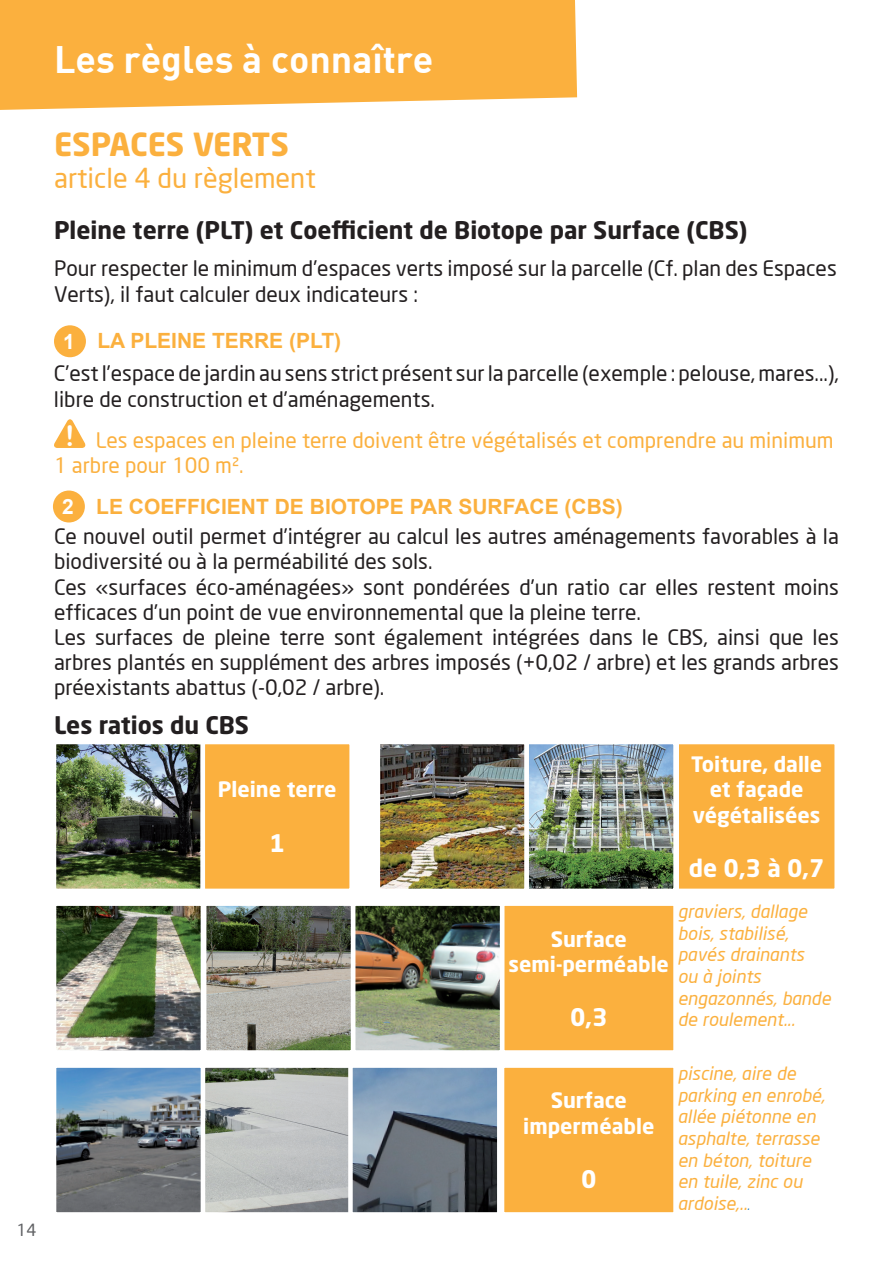
<style>
.page{position:relative;width:893px;height:1263px;background:#fff}
.page>*{position:absolute;margin:0;border:0;box-sizing:border-box;transform-origin:0 0}
.t1{font:700 37.5px "DIN";color:#fff}
.t2{font:700 31.5px "Neo Sans W1 G";color:#fbb03e}
.t3{font:27px "Neo Sans";color:#fbb03e}
.t4{font:700 24px "Neo Sans W1 G";color:#231f20}
.t5{font:700 24px "Neo Sans W1 G";color:#fff}
.t6{font:21px/25.2px "Neo Sans";color:#231f20}
.t7{font:21px/25.2px "Neo Sans";color:#fbb03e}
.t8{font:700 21px/25.2px "Neo Sans W1 G";color:#fff;text-align:center}
.t9{font:700 21px "Arial";color:#fbb03e}
.t10{font:700 21px "Arial";color:#fff}
.t11{font:italic 18px/21.6px "Neo Sans";color:#fbb03e}
.t12{font:16.5px "Neo Sans";color:#616265}
.s1{font-family:"Arial Rounded MT Bold";font-size:28.35px;color:#fff}
.s2{font-size:12px;color:#1474bb}
</style>
<div class="page">
<div style="left:0;top:0;width:577px;height:110px;background:#fbb03e"></div>
<div style="left:54px;top:325px;width:32px;height:32px;background:#fbb03e;border-radius:50%"></div>
<div style="left:53px;top:490px;width:32px;height:32px;background:#fbb03e;border-radius:50%"></div>
<svg style="left:54px;top:419px;width:32px;height:29px"></svg>
<img style="left:57px;top:745px;width:143px;height:143px">
<div style="left:52px;top:740px;width:153px;height:153px;border:4px solid #fff"></div>
<img style="left:381px;top:745px;width:292px;height:143px">
<div style="left:376px;top:740px;width:153px;height:153px;border:4px solid #fff"></div>
<div style="left:203px;top:742px;width:149px;height:149px;background:#fbb03e"></div>
<div style="left:201px;top:740px;width:153px;height:153px;border:4px solid #fff"></div>
<div style="left:677px;top:742px;width:160px;height:149px;background:#fbb03e"></div>
<div style="left:674px;top:740px;width:165px;height:153px;border:4px solid #fff"></div>
<div style="left:502px;top:904px;width:173px;height:148px;background:#fbb03e"></div>
<div style="left:500px;top:901px;width:178px;height:154px;border:4px solid #fff"></div>
<div style="left:502px;top:1065px;width:173px;height:149px;background:#fbb03e"></div>
<div style="left:500px;top:1063px;width:178px;height:154px;border:4px solid #fff"></div>
<div style="left:524px;top:740px;width:154px;height:153px;border:4px solid #fff"></div>
<img style="left:57px;top:906px;width:442px;height:144px">
<div style="left:202px;top:901px;width:153px;height:154px;border:4px solid #fff"></div>
<div style="left:52px;top:901px;width:153px;height:154px;border:4px solid #fff"></div>
<div style="left:351px;top:901px;width:153px;height:154px;border:4px solid #fff"></div>
<img style="left:57px;top:1068px;width:291px;height:144px">
<div style="left:201px;top:1063px;width:153px;height:154px;border:4px solid #fff"></div>
<div style="left:52px;top:1063px;width:153px;height:154px;border:4px solid #fff"></div>
<img style="left:353px;top:1068px;width:144px;height:144px">
<div style="left:348px;top:1063px;width:154px;height:154px;border:4px solid #fff"></div>
<h1 class="t1" style="left:54px;top:41px;width:381px">Les règles à connaître</h1>
<p class="t12" style="left:16px;top:1220px;width:21px">14</p>
<h2 class="t2" style="left:54px;top:124px;width:236px">ESPACES VERTS</h2>
<p class="t3" style="left:54px;top:162px;width:263px">article 4 du règlement</p>
<p class="t4" style="left:54px;top:214px;width:695px">Pleine terre (PLT) et Coefficient de Biotope par Surface (CBS)</p>
<p class="t6" style="left:54px;top:256px;width:784px">Pour respecter le minimum d’espaces verts imposé sur la parcelle (Cf. plan des Espaces<br>Verts), il faut calculer deux indicateurs :</p>
<p class="t10" style="left:63px;top:328px;width:13px">1</p>
<p class="t9" style="left:97px;top:327px;width:245px">LA PLEINE TERRE (PLT)</p>
<p class="t6" style="left:54px;top:361px;width:786px">C’est l’espace de jardin au sens strict présent sur la parcelle (exemple : pelouse, mares...), libre de construction et d’aménagements.</p>
<p class="t7" style="left:54px;top:427px;width:781px;text-indent:11px"><span class="s1">!</span> Les espaces en pleine terre doivent être végétalisés et comprendre au minimum<br>1 arbre pour 100 m².</p>
<p class="t10" style="left:62px;top:493px;width:13px">2</p>
<p class="t9" style="left:96px;top:492px;width:528px">LE COEFFICIENT DE BIOTOPE PAR SURFACE (CBS)</p>
<p class="t6" style="left:54px;top:523px;width:786px">Ce nouvel outil permet d’intégrer au calcul les autres aménagements favorables à la biodiversité ou à la perméabilité des sols.<br>Ces «surfaces éco-aménagées» sont pondérées d’un ratio car elles restent moins efficaces d’un point de vue environnemental que la pleine terre.<br>Les surfaces de pleine terre sont également intégrées dans le CBS, ainsi que les arbres plantés en supplément des arbres imposés (+0,02 / arbre) et les grands arbres préexistants abattus (-0,02 / arbre).</p>
<p class="t4" style="left:54px;top:710px;width:197px">Les ratios du CBS</p>
<p class="t8" style="left:218px;top:777px;width:120px">Pleine terre</p>
<p class="t5" style="left:269px;top:827px;width:17px">1</p>
<p class="t8" style="left:509px;top:926px;width:162px">Surface semi-perméable</p>
<p class="t5" style="left:570px;top:1001px;width:39px">0,3</p>
<p class="t8" style="left:691px;top:751px;width:132px">Toiture, dalle et façade végétalisées</p>
<p class="t5" style="left:689px;top:852px;width:137px">de 0,3 à 0,7</p>
<p class="t11" style="left:678px;top:900px;width:155px">graviers, dallage bois, stabilisé, pavés drainants<br>ou à joints engazonnés, bande de roulement...</p>
<p class="t8" style="left:523px;top:1087px;width:133px">Surface imperméable</p>
<p class="t5" style="left:581px;top:1163px;width:17px">0</p>
<p class="t11" style="left:678px;top:1062px;width:149px">piscine, aire de parking en enrobé, allée piétonne en asphalte, terrasse en béton, toiture en tuile, zinc ou ardoise,..<span class="s2">.</span></p>
</div>
